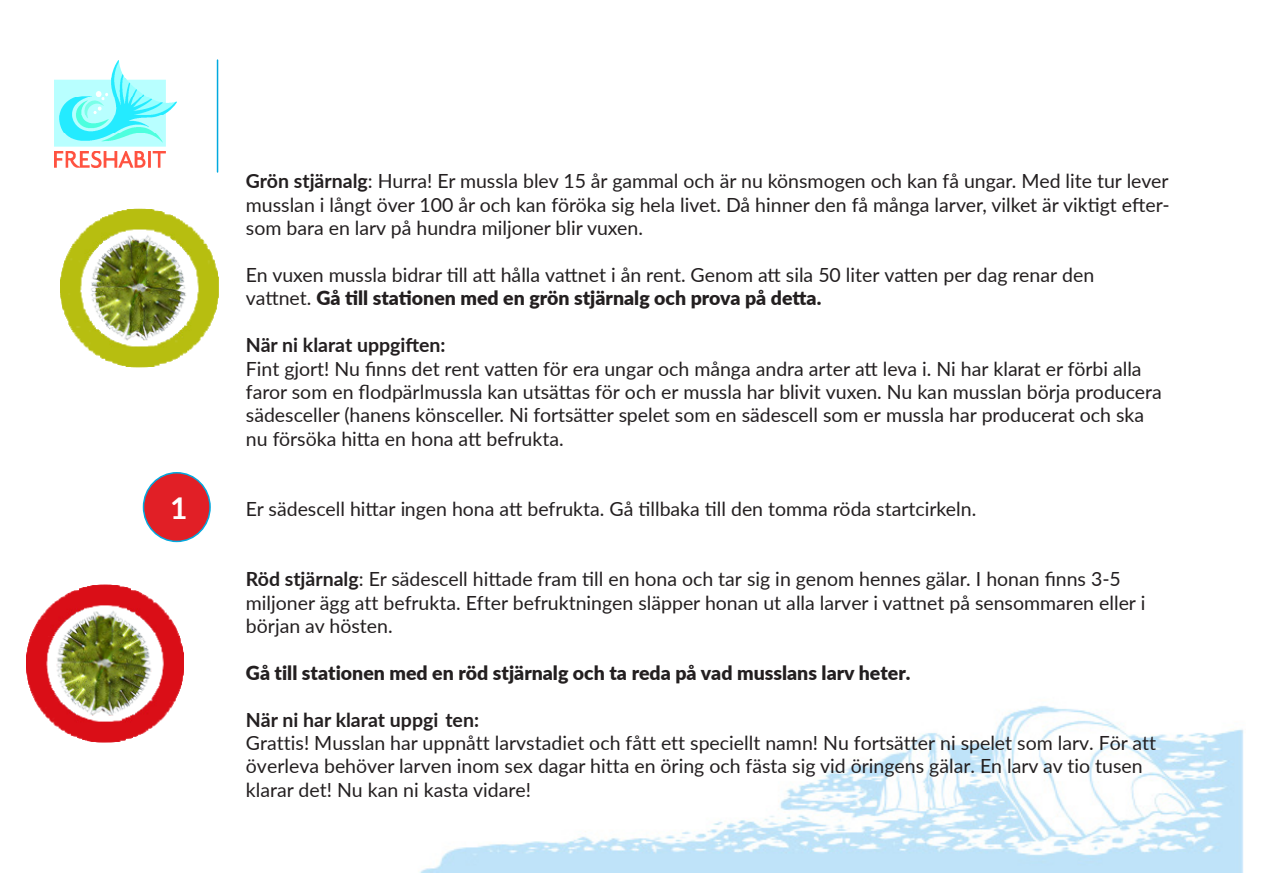
<style>
.page{position:relative;width:1263px;height:893px;background:#fff}
.page>*{position:absolute;margin:0;border:0;box-sizing:border-box;transform-origin:0 0}
.t1{font:700 30px "Lato";color:#fff}
.ingress{font:19.5px/23.4px "Lato";color:#231f20}
.ingress-2{font:900 19.5px "Lato";color:#231f20}
.s1{font-weight:700}
.s2{font-weight:900}
.s3{font-style:inherit}
</style>
<div class="page">
<img style="left:419px;top:705px;width:825px;height:168px">
<hr style="left:217px;top:60px;width:1px;height:112px;background:#00a9df">
<img style="left:54px;top:60px;width:123px;height:108px">
<div style="left:143px;top:473px;width:67px;height:68px;background:#e11f26;border-radius:50%"></div>
<div style="left:143px;top:472px;width:68px;height:70px;border:2px solid #00a9df;border-radius:50%"></div>
<img style="left:60px;top:208px;width:158px;height:160px">
<img style="left:26px;top:585px;width:157px;height:157px">
<p class="t1" style="left:170px;top:486px;width:19px">1</p>
<p class="ingress" style="left:246px;top:169px;width:925px;text-align:justify"><span class="s1">Grön stjärnalg</span>: Hurra! Er mussla blev 15 år gammal och är nu könsmogen och kan få ungar. Med lite tur lever musslan i långt över 100 år och kan föröka sig hela livet. Då hinner den få många larver, vilket är viktigt efter&shy;som bara en larv på hundra miljoner blir vuxen.</p>
<p class="ingress" style="left:246px;top:262px;width:850px">En vuxen mussla bidrar till att hålla vattnet i ån rent. Genom att sila 50 liter vatten per dag renar den vattnet. <span class="s2">Gå till stationen med en grön stjärnalg och prova på detta.</span></p>
<p class="ingress" style="left:246px;top:333px;width:917px"><span class="s1">När ni klarat uppgiften:<br></span>Fint gjort! Nu finns det rent vatten för era ungar och många andra arter att leva i. Ni har klarat er förbi alla faror som en flodpärlmussla kan utsättas för och er mussla har blivit vuxen. Nu kan musslan börja producera sädesceller (hanens könsceller. Ni fortsätter spelet som en sädescell som er mussla har producerat och ska nu försöka hitta en hona att befrukta.</p>
<p class="ingress" style="left:246px;top:496px;width:732px">Er sädescell hittar ingen hona att befrukta. Gå tillbaka till den tomma röda startcirkeln.</p>
<p class="ingress" style="left:246px;top:567px;width:901px"><span class="s1">Röd stjärnalg</span>: Er sädescell hittade fram till en hona och tar sig in genom hennes gälar. I honan finns 3-5 miljoner ägg att befrukta. Efter befruktningen släpper honan ut alla larver i vattnet på sensommaren eller i början av hösten.</p>
<p class="ingress-2" style="left:246px;top:658px;width:666px">Gå till stationen med en röd stjärnalg och ta reda på vad musslans larv heter.</p>
<p class="ingress" style="left:246px;top:707px;width:912px"><span class="s1">När ni har klarat uppgi ten:<br></span>Grattis! Musslan har uppnått larvstadiet och fått ett speciellt namn! Nu fortsätter ni spelet som larv. För att överleva behöver larven inom sex dagar hitta en öring och fästa sig vid öringens gälar. En larv av <span class="s3">tio tusen </span>klarar det! Nu kan ni kasta vidare!</p>
</div>
